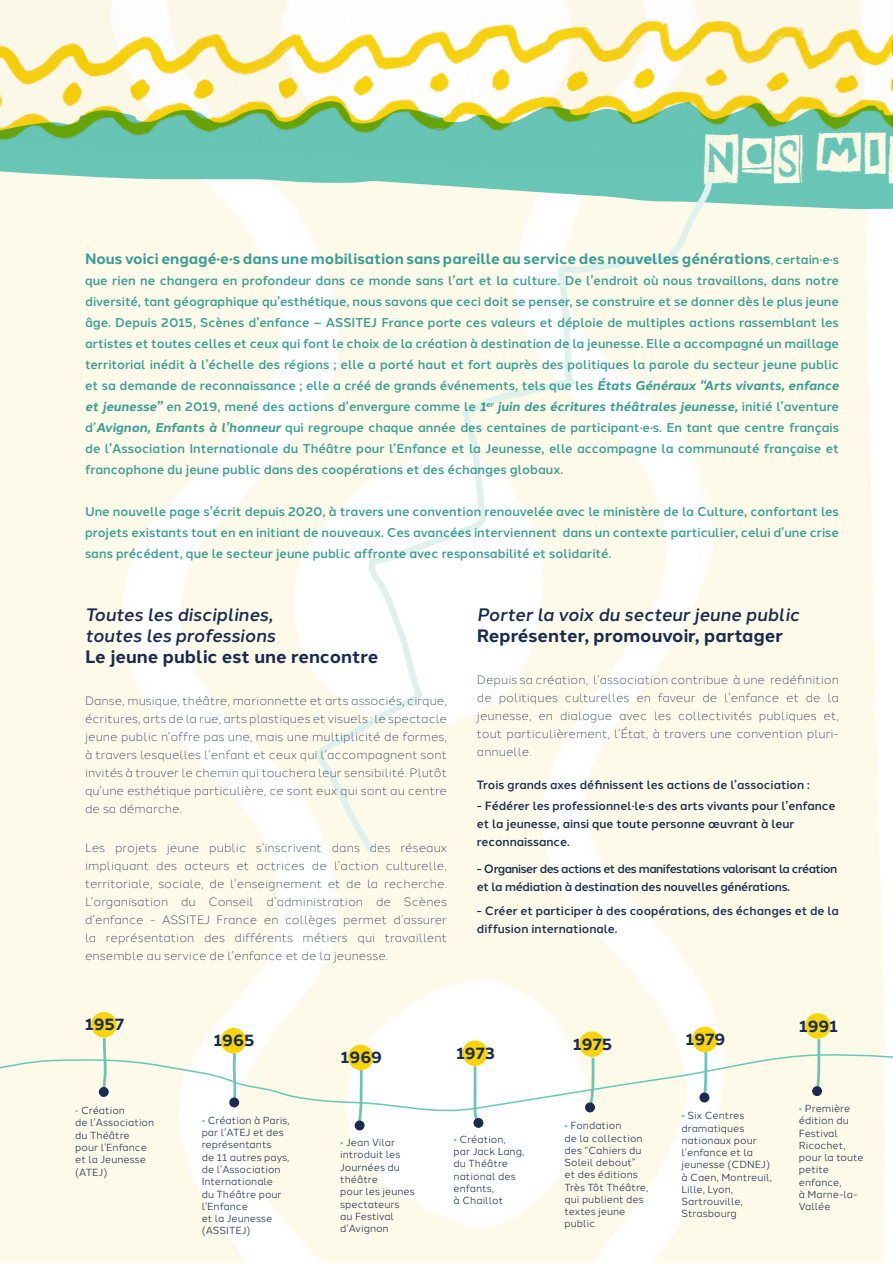
<style>
.page{position:relative;width:893px;height:1263px;background:#fff}
.page>*{position:absolute;margin:0;border:0;box-sizing:border-box;transform-origin:0 0}
.t1{font:37.5px "Art Post";color:#fdfae8}
.t2{font:italic 500 18px/21px "Halcom";color:#1a2b4e}
.t3{font:700 18px "Halcom";color:#1a2b4e}
.t4{font:700 16.65px "Halcom";color:#1a2b4e}
.t5{font:700 15px "Halcom";color:#3a9c93}
.t6{font:500 12.75px/21px "Halcom";color:#3a9c93;text-align:justify}
.t7{font:300 12px/18px "Halcom";color:#1a2b4e;text-align:justify}
.t8{font:500 12px/18px "Halcom";color:#1a2b4e}
.t9{font:500 12px/18px "Halcom";letter-spacing:-.04em;color:#1a2b4e}
.t10{font:10.2px/12.3px "Halcom";color:#1a2b4e}
.s1{font-weight:400;font-size:12px}
.s2{font-weight:500;font-size:12.75px}
.s3{font-weight:700;font-style:italic}
.s4{color:#69c6b6}
</style>
<div class="page">
<img style="left:0;top:213px;width:885px;height:1050px">
<svg style="left:0;top:167px;width:893px;height:46px;background:#b7e2d3"></svg>
<img style="left:0;top:0;width:893px;height:167px">
<svg style="left:0;top:145px;width:454px;height:39px;background:#7acbbb"></svg>
<svg style="left:0;top:1044px;width:893px;height:89px"></svg>
<svg style="left:99px;top:1036px;width:8px;height:64px"></svg>
<svg style="left:355px;top:1069px;width:9px;height:61px"></svg>
<svg style="left:587px;top:1056px;width:9px;height:54px"></svg>
<svg style="left:701px;top:1051px;width:8px;height:50px"></svg>
<svg style="left:814px;top:1039px;width:8px;height:50px"></svg>
<svg style="left:231px;top:1053px;width:6px;height:45px"></svg>
<svg style="left:472px;top:1064px;width:11px;height:62px"></svg>
<div style="left:91px;top:1012px;width:26px;height:25px;background:#f8d409;border-radius:50%"></div>
<div style="left:221px;top:1028px;width:25px;height:25px;background:#f8d409;border-radius:50%"></div>
<div style="left:348px;top:1045px;width:26px;height:25px;background:#f8d409;border-radius:50%"></div>
<div style="left:462px;top:1040px;width:26px;height:26px;background:#f8d409;border-radius:50%"></div>
<div style="left:579px;top:1031px;width:26px;height:26px;background:#f8d409;border-radius:50%"></div>
<div style="left:692px;top:1027px;width:25px;height:25px;background:#f8d409;border-radius:50%"></div>
<div style="left:805px;top:1013px;width:26px;height:26px;background:#f8d409;border-radius:50%"></div>
<div style="left:99px;top:1087px;width:10px;height:10px;background:#1a2b4e;border-radius:50%"></div>
<div style="left:229px;top:1097px;width:10px;height:10px;background:#1a2b4e;border-radius:50%"></div>
<div style="left:355px;top:1120px;width:10px;height:10px;background:#1a2b4e;border-radius:50%"></div>
<div style="left:473px;top:1118px;width:10px;height:10px;background:#1a2b4e;border-radius:50%"></div>
<div style="left:585px;top:1102px;width:10px;height:10px;background:#1a2b4e;border-radius:50%"></div>
<div style="left:699px;top:1092px;width:10px;height:10px;background:#1a2b4e;border-radius:50%"></div>
<div style="left:812px;top:1086px;width:10px;height:10px;background:#1a2b4e;border-radius:50%"></div>
<svg style="left:311px;top:174px;width:403px;height:685px"></svg>
<h1 class="t1" style="left:704px;top:129px;width:184px">NOS MI</h1>
<p class="t5" style="left:85px;top:247px;width:755px">Nous voici engagé·e·s dans une mobilisation sans pareille au service des nouvelles générations<span class="s1">,</span> <span class="s2">certain·e·s</span></p>
<p class="t6" style="left:85px;top:269px;width:755px">que rien ne changera en profondeur dans ce monde sans l’art et la culture. De l’endroit où nous travaillons, dans notre diversité, tant géographique qu’esthétique, nous savons que ceci doit se penser, se construire et se donner dès le plus jeune âge. Depuis 2015, Scènes d’enfance – ASSITEJ France porte ces valeurs et déploie de multiples actions rassemblant les artistes et toutes celles et ceux qui font le choix de la création à destination de la jeunesse. Elle a accompagné un maillage territorial inédit à l’échelle des régions ; elle a porté haut et fort auprès des politiques la parole du secteur jeune public et sa demande de reconnaissance ; elle a créé de grands événements, tels que les <span class="s3">États Généraux “Arts vivants, enfance et jeunesse”</span> en 2019, mené des actions d’envergure comme le <span class="s3">1</span><sup>er</sup> <span class="s3">juin des écritures théâtrales jeunesse,</span> initié l’aventure d’<span class="s3">Avignon, Enfants à l’honneur</span> qui regroupe chaque année des centaines de participant·e·s. En tant que centre français de l’Association Internationale du Théâtre pour l’Enfance et la Jeunesse, elle accompagne la communauté française et francophone du jeune public dans des coopérations et des échanges globaux.</p>
<p class="t6" style="left:85px;top:500px;width:755px">Une nouvelle page s’écrit depuis 2020, à travers une convention renouvelée avec le ministère de la Culture, confortant les projets existants tout en en initiant de nouveaux. Ces avancées interviennent dans un contexte particulier, celui d’une crise sans précédent, que le secteur jeune public affronte avec responsabilité et solidarité.</p>
<h2 class="t2" style="left:85px;top:603px;width:192px">Toutes les disciplines, toutes les professions</h2>
<h2 class="t3" style="left:85px;top:642px;width:295px">Le jeune public est une rencontre</h2>
<p class="t7" style="left:85px;top:691px;width:364px">Danse, musique, théâtre, marionnette et arts associés, cirque, écritures, arts de la rue, arts plastiques et visuels : le spectacle jeune public n’offre pas une, mais une multiplicité de formes, à travers lesquelles l’enfant et ceux qui l’accompagnent sont invités à trouver le chemin qui touchera leur sensibilité. Plutôt qu’une esthétique particulière, ce sont eux qui sont au centre de sa démarche.</p>
<p class="t7" style="left:85px;top:838px;width:364px">Les projets jeune public s’inscrivent dans des réseaux impliquant des acteurs et actrices de l’action culturelle, territoriale, sociale, de l’enseignement et de la recherche.<br>L’organisation du Conseil d’administration de Scènes d’enfance - ASSITEJ France en collèges permet d’assurer la représentation des différents métiers qui travaillent ensemble au service de l’enfance et de la jeunesse.</p>
<h2 class="t2" style="left:477px;top:603px;width:324px">Porter la voix du secteur jeune public</h2>
<h2 class="t3" style="left:477px;top:621px;width:308px">Représenter, promouvoir, partager</h2>
<p class="t7" style="left:477px;top:670px;width:364px">Depuis sa création, l’association contribue à une redéfinition de politiques culturelles en faveur de l’enfance et de la jeunesse, en dialogue avec les collectivités publiques et, tout particulièrement, l’État, à travers une convention pluri&shy;annuelle.</p>
<p class="t8" style="left:477px;top:775px;width:334px">Trois grands axes définissent les actions de l’association :</p>
<p class="t8" style="left:477px;top:796px;width:360px">- Fédérer les professionnel·le·s des arts vivants pour l’enfance et la jeunesse, ainsi que toute personne œuvrant à leur reconnaissance.</p>
<p class="t9" style="left:477px;top:859px;width:362px">- Organiser des actions et des manifestations valorisant la création et la médiation à destination des nouvelles générations.</p>
<p class="t8" style="left:477px;top:901px;width:363px">- Créer et participer à des coopérations, des échanges et de la diffusion internationale.</p>
<h3 class="t4" style="left:85px;top:1011px;width:40px">1957</h3>
<p class="t10" style="left:75px;top:1103px;width:81px"><span class="s4">•</span> Création<br>de l’Association du Théâtre pour l’Enfance et la Jeunesse (ATEJ)</p>
<h3 class="t4" style="left:214px;top:1027px;width:42px">1965</h3>
<p class="t10" style="left:202px;top:1113px;width:90px"><span class="s4">•</span> Création à Paris, par l’ATEJ et des représentants<br>de 11 autres pays, de l’Association<br>Internationale<br>du Théâtre pour l’Enfance<br>et la Jeunesse (ASSITEJ)</p>
<h3 class="t4" style="left:341px;top:1044px;width:43px">1969</h3>
<h3 class="t4" style="left:456px;top:1039px;width:40px">1973</h3>
<p class="t10" style="left:340px;top:1135px;width:76px"><span class="s4">•</span> Jean Vilar introduit les<br>Journées du théâtre<br>pour les jeunes spectateurs<br>au Festival d’Avignon</p>
<p class="t10" style="left:454px;top:1132px;width:72px"><span class="s4">•</span> Création, par Jack Lang, du Théâtre national des enfants,<br>à Chaillot</p>
<h3 class="t4" style="left:573px;top:1030px;width:40px">1975</h3>
<h3 class="t4" style="left:686px;top:1026px;width:41px">1979</h3>
<h3 class="t4" style="left:799px;top:1012px;width:40px">1991</h3>
<p class="t10" style="left:565px;top:1118px;width:85px"><span class="s4">•</span> Fondation<br>de la collection des “Cahiers du<br>Soleil debout” et des éditions<br>Très Tôt Théâtre, qui publient des textes jeune public</p>
<p class="t10" style="left:681px;top:1108px;width:92px"><span class="s4">•</span> Six Centres dramatiques nationaux pour l’enfance et la jeunesse (CDNEJ) à Caen, Montreuil,<br>Lille, Lyon,<br>Sartrouville,<br>Strasbourg</p>
<p class="t10" style="left:799px;top:1101px;width:66px"><span class="s4">•</span> Première édition du<br>Festival<br>Ricochet, pour la toute petite enfance,<br>à Marne-la-<br>Vallée</p>
</div>
